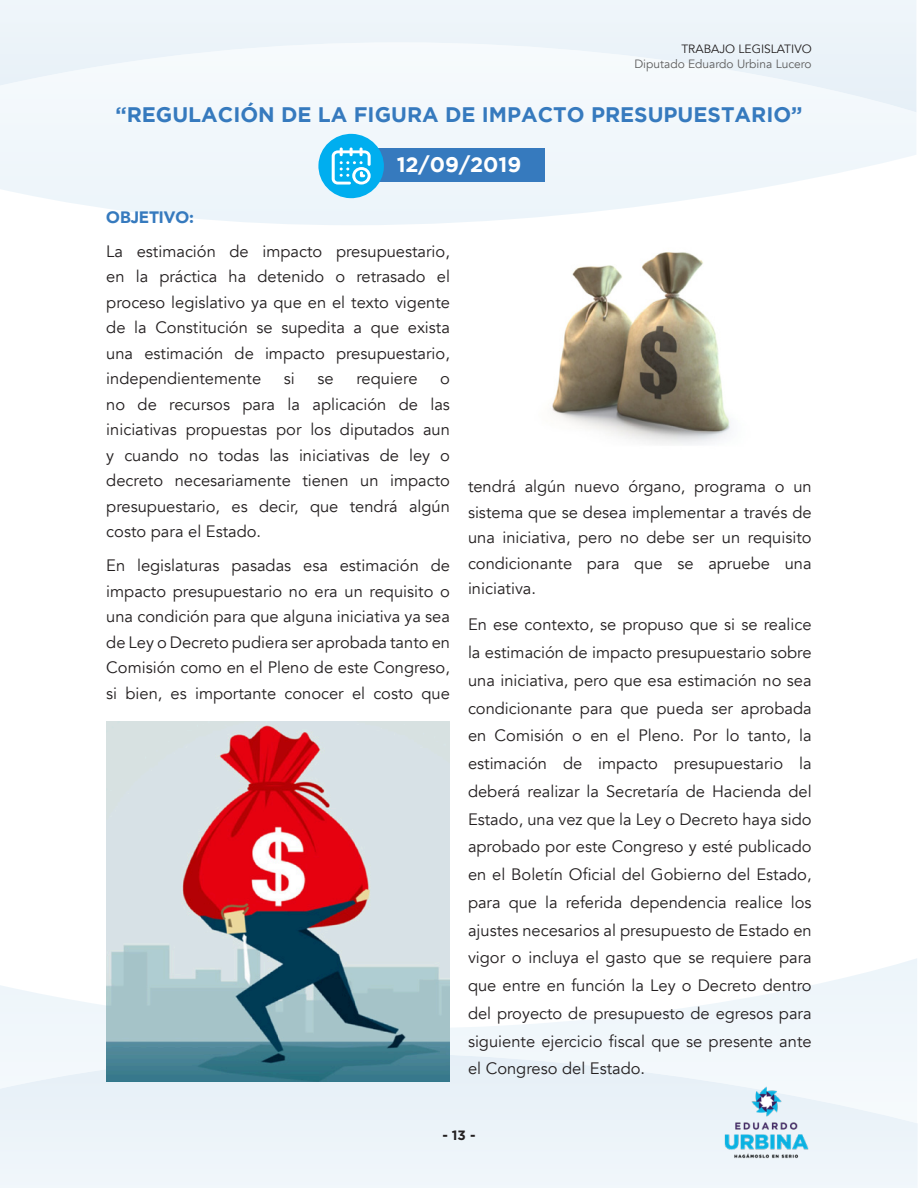
<style>
.page{position:relative;width:918px;height:1188px;background:#fff}
.page>*{position:absolute;margin:0;border:0;box-sizing:border-box;transform-origin:0 0}
.Subtitle{font:700 21px "Gotham";color:#367abe}
.Subtitle-2{font:700 21px "Gotham";color:#fff}
.Space_paragraph{font:16.5px/25.5px "Avenir";color:#231f20;text-align:justify}
.Bold_Detail{font:900 16.5px "Avenir";color:#367abe}
.t1{font:700 13.5px "Gotham";color:#231f20}
.t2{font:12px "Avenir";color:#5d5d5d}
.t3{font:12px "Avenir";color:#231f20}
</style>
<div class="page">
<svg style="left:0;top:958px;width:917px;height:95px"></svg>
<div style="left:0;top:1124px;width:918px;height:64px;background:#eef5fa"></div>
<img style="left:0;top:1053px;width:917px;height:79px">
<svg style="left:0;top:122px;width:916px;height:103px"></svg>
<img style="left:710px;top:1066px;width:113px;height:101px">
<div style="left:377px;top:149px;width:168px;height:33px;background:#367abe"></div>
<svg style="left:318px;top:133px;width:67px;height:66px"></svg>
<img style="left:550px;top:252px;width:180px;height:193px">
<img style="left:106px;top:722px;width:344px;height:360px">
<p class="t3" style="left:681px;top:42px;width:132px">TRABAJO LEGISLATIVO</p>
<p class="t2" style="left:634px;top:57px;width:179px">Diputado Eduardo Urbina Lucero</p>
<p class="Subtitle" style="left:115px;top:102px;width:689px">“REGULACIÓN DE LA FIGURA DE IMPACTO PRESUPUESTARIO”</p>
<p class="Subtitle-2" style="left:397px;top:152px;width:126px">12/09/2019</p>
<p class="Bold_Detail" style="left:106px;top:203px;width:89px">OBJETIVO:</p>
<p class="Space_paragraph" style="left:106px;top:238px;width:345px">La estimación de impacto presupuestario, en la práctica ha detenido o retrasado el proceso legislativo ya que en el texto vigente de la Constitución se supedita a que exista una estimación de impacto presupuestario, independientemente</p>
<p class="Space_paragraph" style="left:284px;top:366px;width:12px">si</p>
<p class="Space_paragraph" style="left:318px;top:366px;width:18px">se</p>
<p class="Space_paragraph" style="left:356px;top:366px;width:63px">requiere</p>
<p class="Space_paragraph" style="left:106px;top:366px;width:345px;text-indent:334px">o no de recursos para la aplicación de las iniciativas propuestas por los diputados aun y cuando no todas las iniciativas de ley o decreto necesariamente tienen un impacto presupuestario, es decir, que tendrá algún costo para el Estado.</p>
<p class="Space_paragraph" style="left:106px;top:553px;width:345px">En legislaturas pasadas esa estimación de impacto presupuestario no era un requisito o una condición para que alguna iniciativa ya sea de Ley o Decreto pudiera ser aprobada tanto en Comisión como en el Pleno de este Congreso, si bien, es importante conocer el costo que</p>
<p class="Space_paragraph" style="left:468px;top:474px;width:345px">tendrá algún nuevo órgano, programa o un sistema que se desea implementar a través de una iniciativa, pero no debe ser un requisito condicionante para que se apruebe una iniciativa.</p>
<p class="Space_paragraph" style="left:468px;top:611px;width:345px;line-height:27.8px">En ese contexto, se propuso que si se realice la estimación de impacto presupuestario sobre una iniciativa, pero que esa estimación no sea condicionante para que pueda ser aprobada en Comisión o en el Pleno. Por lo tanto, la estimación de impacto presupuestario la deberá realizar la Secretaría de Hacienda del Estado, una vez que la Ley o Decreto haya sido aprobado por este Congreso y esté publicado en el Boletín Oficial del Gobierno del Estado, para que la referida dependencia realice los ajustes necesarios al presupuesto de Estado en vigor o incluya el gasto que se requiere para que entre en función la Ley o Decreto dentro del proyecto de presupuesto de egresos para siguiente ejercicio fiscal que se presente ante el Congreso del Estado.</p>
<p class="t1" style="left:442px;top:1128px;width:35px">- 13 -</p>
</div>
